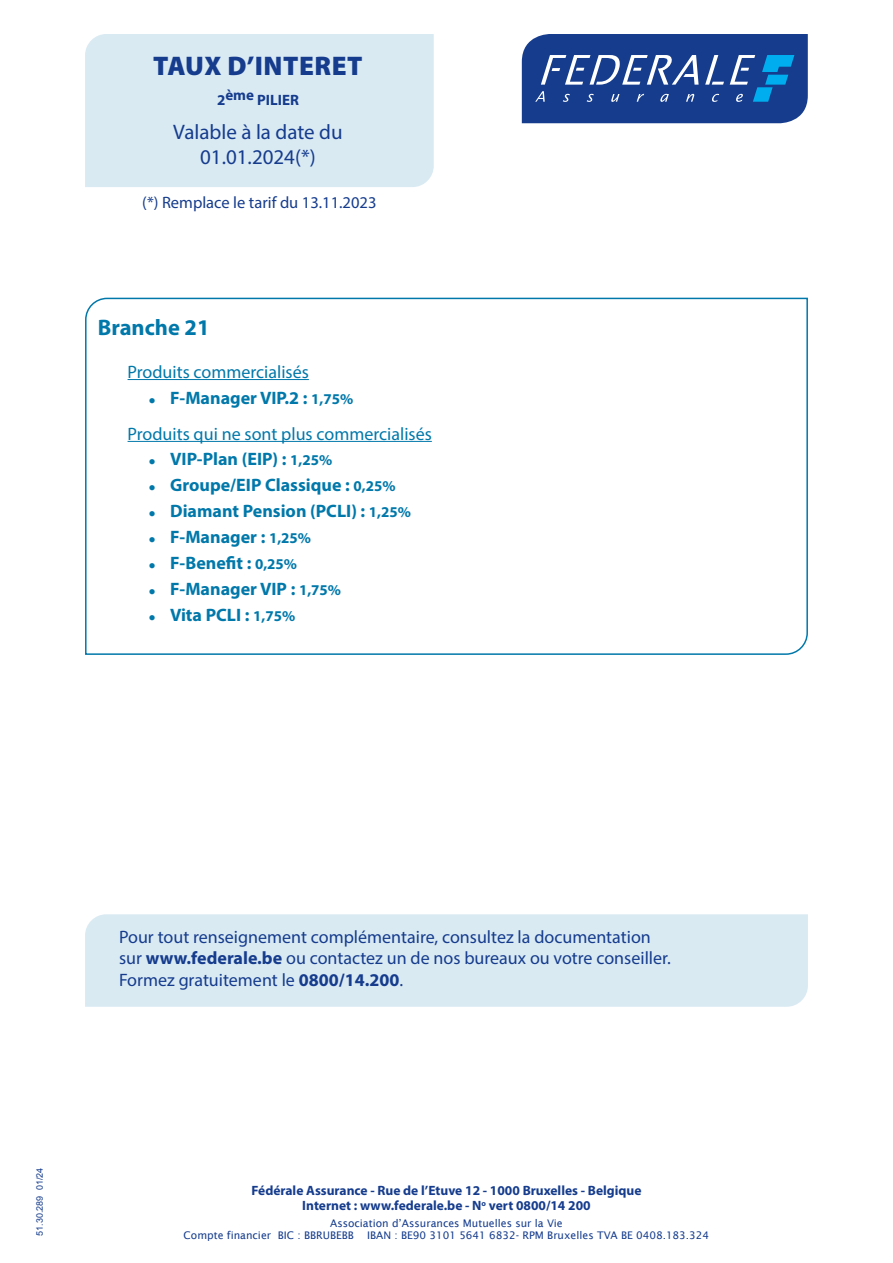
<style>
.page{position:relative;width:893px;height:1263px;background:#fff}
.page>*{position:absolute;margin:0;border:0;box-sizing:border-box;transform-origin:0 0}
.t1{font:900 27px "Myriad Pro";letter-spacing:.02em;color:#153c8d}
.t2{font:700 22.5px "Myriad Pro";color:#0078aa}
.t3{font:21px "Myriad Pro";color:#153c8d}
.t4{font:700 18px "Myriad Pro";color:#0078aa}
.t5{font:18px "Myriad Pro";color:#153c8d}
.t6{font:18px "Myriad Pro";color:#0078aa}
.t7{font:16.5px "Myriad Pro";color:#153c8d}
.t8{font:700 15px "Myriad Pro";color:#153c8d}
.t9{font:700 13.5px "Myriad Pro";color:#153c8d}
.t10{font:10.5px "Lucida Sans";color:#153c8d}
.t11{font:9px "Arial";color:#153c8d}
.s1{font-size:15px}
.s2{font-weight:700}
</style>
<div class="page">
<div style="left:85px;top:914px;width:723px;height:93px;background:#daeaf3"></div>
<div style="left:85px;top:34px;width:349px;height:153px;background:#daeaf3"></div>
<svg style="left:522px;top:34px;width:286px;height:89px;background:#29519a"></svg>
<svg style="left:85px;top:297px;width:723px;height:358px"></svg>
<hr style="left:128px;top:379px;width:181px;height:1px;background:#0078aa">
<hr style="left:128px;top:441px;width:304px;height:1px;background:#0078aa">
<p class="t1" style="left:153px;top:48px;width:211px">TAUX D’INTERET</p>
<p class="t8" style="left:217px;top:90px;width:83px">2ème PILIER</p>
<p class="t3" style="left:173px;top:119px;width:171px">Valable à la date du</p>
<p class="t3" style="left:200px;top:144px;width:117px">01.01.2024(*)</p>
<p class="t7" style="left:142px;top:192px;width:236px">(*) Remplace le tarif du 13.11.2023</p>
<p class="t2" style="left:98px;top:312px;width:113px">Branche 21</p>
<p class="t6" style="left:128px;top:361px;width:183px">Produits commercialisés</p>
<p class="t4" style="left:149px;top:386px;width:206px">● F-Manager VIP.2 : <span class="s1">1,75%</span></p>
<p class="t6" style="left:128px;top:422px;width:306px">Produits qui ne sont plus commercialisés</p>
<p class="t4" style="left:149px;top:448px;width:185px">● VIP-Plan (EIP) : <span class="s1">1,25%</span></p>
<p class="t4" style="left:149px;top:473px;width:248px">● Groupe/EIP Classique : <span class="s1">0,25%</span></p>
<p class="t4" style="left:149px;top:499px;width:264px">● Diamant Pension (PCLI) : <span class="s1">1,25%</span></p>
<p class="t4" style="left:149px;top:525px;width:164px">● F-Manager : <span class="s1">1,25%</span></p>
<p class="t4" style="left:149px;top:551px;width:150px">● F-Benefit : <span class="s1">0,25%</span></p>
<p class="t4" style="left:149px;top:577px;width:194px">● F-Manager VIP : <span class="s1">1,75%</span></p>
<p class="t4" style="left:149px;top:603px;width:148px">● Vita PCLI : <span class="s1">1,75%</span></p>
<p class="t11" style="left:34px;top:1236px;width:70px;rotate:-90deg">51.30.289 01/24</p>
<p class="t5" style="left:119px;top:925px;width:533px">Pour tout renseignement complémentaire, consultez la documentation</p>
<p class="t5" style="left:119px;top:947px;width:553px">sur <span class="s2">www.federale.be</span> ou contactez un de nos bureaux ou votre conseiller.</p>
<p class="t5" style="left:119px;top:969px;width:285px">Formez gratuitement le <span class="s2">0800/14.200</span>.</p>
<p class="t9" style="left:251px;top:1182px;width:392px">Fédérale Assurance - Rue de l’Etuve 12 - 1000 Bruxelles - Belgique</p>
<p class="t9" style="left:302px;top:1197px;width:290px">Internet : www.federale.be - N<sup>o</sup> vert 0800/14 200</p>
<p class="t10" style="left:330px;top:1217px;width:234px">Association d’Assurances Mutuelles sur la Vie</p>
<p class="t10" style="left:184px;top:1229px;width:172px">Compte financier BIC : BBRUBEBB</p>
<p class="t10" style="left:367px;top:1229px;width:343px">IBAN : BE90 3101 5641 6832- RPM Bruxelles TVA BE 0408.183.324</p>
</div>
